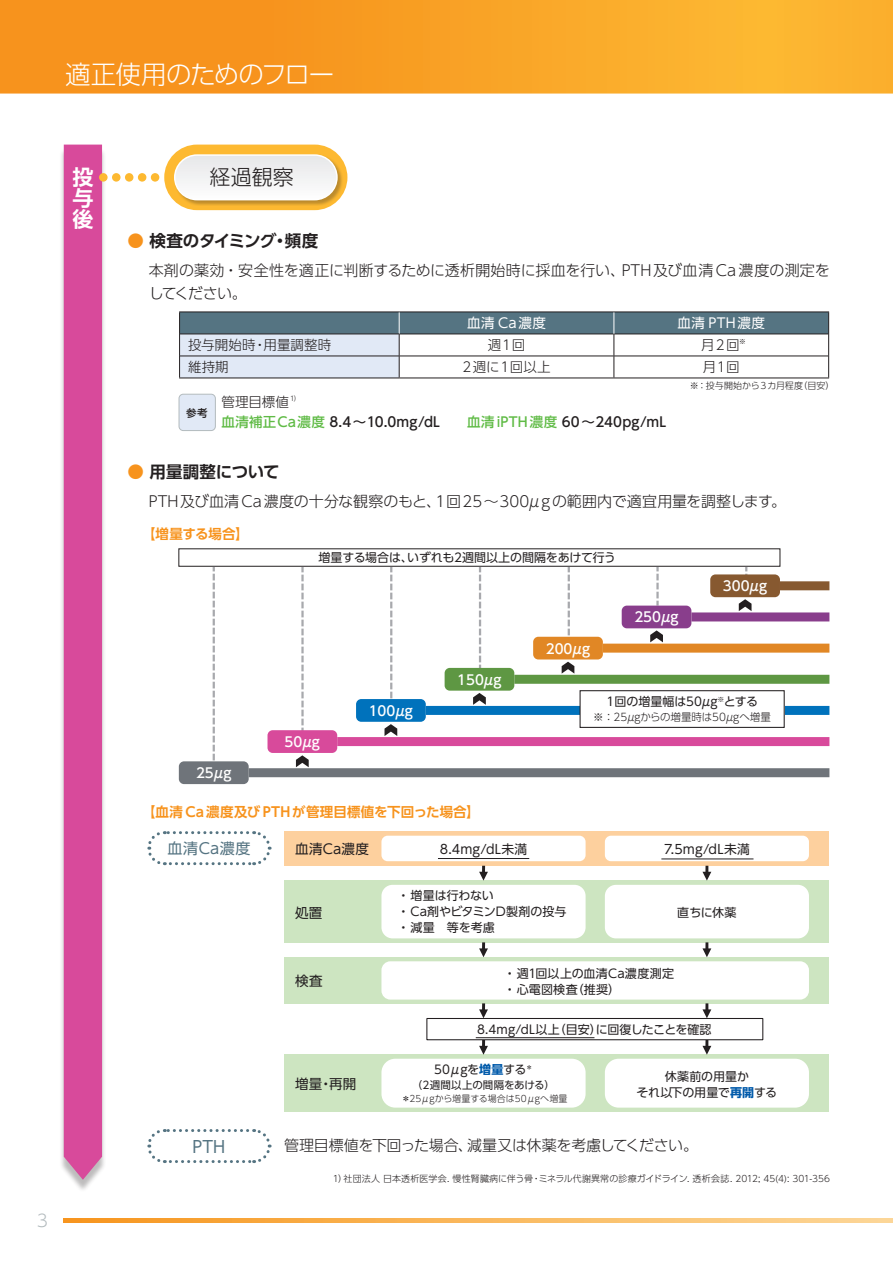
<style>
.page{position:relative;width:893px;height:1263px;background:#fff}
.page>*{position:absolute;margin:0;border:0;box-sizing:border-box;transform-origin:0 0}
.t1{font:300 25.5px "UD Shin Go Pro";letter-spacing:-.04em;color:#fff}
.t2{font:300 21px "UD Shin Go Pro";color:#231f20}
.t3{font:700 21px/21px "UD Shin Go Pro De";color:#fff;text-align:justify}
.t4{font:300 16.95px "UD Shin Go Pro";color:#b3bbbe}
.t5{font:700 16.5px "UD Shin Go Pro De";letter-spacing:-.025em;color:#231f20}
.t6{font:16.5px "UD Shin Go Pro";color:#557482}
.t7{font:300 15px/22.5px "UD Shin Go Pro";letter-spacing:-.01em;color:#231f20}
.t8{font:15px "UD Shin Go Pro";letter-spacing:.03em;color:#557482}
.t9{font:500 13.5px/19.5px "UD Shin Go Pro";letter-spacing:.02em;color:#231f20}
.t10{font:700 13.5px "UD Shin Go Pro De";letter-spacing:.01em;color:#f7931d}
.t11{font:500 13.5px "UD Shin Go Pro";letter-spacing:-.15em;color:#fff}
.t12{font:300 13.5px "UD Shin Go Pro";letter-spacing:.01em;color:#231f20}
.t13{font:13.5px "UD Shin Go Pro";letter-spacing:.015em;color:#231f20}
.t14{font:13.5px "UD Shin Go Pro";letter-spacing:.03em;color:#fff}
.t15{font:300 13.5px "UD Shin Go Pro";letter-spacing:.035em;color:#231f20}
.t16{font:12.75px "UD Shin Go Pro";letter-spacing:.015em;color:#231f20}
.t17{font:12px/15.8px "UD Shin Go Pro";letter-spacing:-.005em;color:#231f20}
.t18{font:12px/15.8px "UD Shin Go Pro";letter-spacing:.015em;color:#231f20}
.t19{font:300 10.5px "UD Shin Go Pro";letter-spacing:-.02em;color:#231f20}
.t20{font:10.5px "UD Shin Go Pro";letter-spacing:.01em;color:#231f20}
.t21{font:500 10.5px "UD Shin Go Pro";color:#231f20}
.t22{font:300 9px "UD Shin Go Pro";letter-spacing:.005em;color:#231f20}
.s1{color:#f7931d}
.s2{font-weight:300}
.s3{color:#60bb46}
.s4{font-weight:700;color:#015aaa}
</style>
<div class="page">
<svg style="left:0;top:0;width:893px;height:94px;background:#f9a226"></svg>
<svg style="left:64px;top:1218px;width:829px;height:4px;background:#f9b75c"></svg>
<div style="left:59px;top:148px;width:48px;height:1044px;background:#231f20;opacity:.3"></div>
<div style="left:64px;top:145px;width:38px;height:1035px;background:#d84a9b"></div>
<svg style="left:213px;top:567px;width:2px;height:194px"></svg>
<svg style="left:301px;top:567px;width:3px;height:163px"></svg>
<svg style="left:390px;top:567px;width:2px;height:132px"></svg>
<svg style="left:479px;top:567px;width:2px;height:101px"></svg>
<svg style="left:568px;top:567px;width:2px;height:70px"></svg>
<svg style="left:656px;top:567px;width:3px;height:39px"></svg>
<svg style="left:745px;top:567px;width:2px;height:7px"></svg>
<div style="left:249px;top:768px;width:580px;height:9px;background:#6f747a"></div>
<div style="left:337px;top:737px;width:492px;height:9px;background:#d84a9b"></div>
<div style="left:426px;top:706px;width:403px;height:9px;background:#0072bc"></div>
<div style="left:514px;top:675px;width:315px;height:9px;background:#5e9743"></div>
<div style="left:603px;top:644px;width:226px;height:9px;background:#e18725"></div>
<div style="left:691px;top:612px;width:138px;height:9px;background:#893e8c"></div>
<div style="left:780px;top:581px;width:49px;height:9px;background:#875930"></div>
<svg style="left:296px;top:755px;width:13px;height:12px"></svg>
<svg style="left:384px;top:724px;width:13px;height:12px"></svg>
<svg style="left:562px;top:662px;width:12px;height:12px"></svg>
<svg style="left:650px;top:630px;width:13px;height:12px"></svg>
<svg style="left:739px;top:599px;width:12px;height:12px"></svg>
<svg style="left:473px;top:693px;width:13px;height:12px"></svg>
<div style="left:267px;top:730px;width:70px;height:23px;background:#d84a9b;border-radius:5px"></div>
<div style="left:179px;top:761px;width:70px;height:23px;background:#6f747a;border-radius:5px"></div>
<div style="left:356px;top:699px;width:70px;height:23px;background:#0072bc;border-radius:5px"></div>
<div style="left:445px;top:668px;width:69px;height:23px;background:#5e9743;border-radius:5px"></div>
<div style="left:533px;top:637px;width:70px;height:22px;background:#e18725;border-radius:5px"></div>
<div style="left:622px;top:606px;width:69px;height:22px;background:#893e8c;border-radius:5px"></div>
<div style="left:710px;top:574px;width:70px;height:23px;background:#875930;border-radius:5px"></div>
<div style="left:178px;top:548px;width:602px;height:19px;border:1px solid #231f20"></div>
<div style="left:580px;top:691px;width:204px;height:36px;background:#fff"></div>
<div style="left:580px;top:690px;width:205px;height:38px;border:1px solid #231f20"></div>
<div style="left:284px;top:831px;width:544px;height:34px;background:#fdd09e"></div>
<div style="left:284px;top:880px;width:544px;height:63px;background:#cde5c1"></div>
<div style="left:284px;top:957px;width:544px;height:47px;background:#cde5c1"></div>
<div style="left:284px;top:1054px;width:544px;height:58px;background:#cde5c1"></div>
<div style="left:605px;top:836px;width:204px;height:25px;background:#fff;border-radius:6px"></div>
<div style="left:381px;top:836px;width:205px;height:25px;background:#fff;border-radius:6px"></div>
<div style="left:605px;top:885px;width:204px;height:53px;background:#fff;border-radius:11px"></div>
<div style="left:381px;top:961px;width:428px;height:38px;background:#fff;border-radius:9px"></div>
<div style="left:605px;top:1059px;width:204px;height:48px;background:#fff;border-radius:14px"></div>
<div style="left:381px;top:885px;width:205px;height:53px;background:#fff;border-radius:11px"></div>
<div style="left:381px;top:1059px;width:205px;height:48px;background:#fff;border-radius:14px"></div>
<svg style="left:479px;top:866px;width:9px;height:14px"></svg>
<svg style="left:702px;top:866px;width:9px;height:14px"></svg>
<svg style="left:479px;top:942px;width:9px;height:15px"></svg>
<svg style="left:702px;top:942px;width:9px;height:15px"></svg>
<svg style="left:479px;top:1003px;width:9px;height:15px"></svg>
<svg style="left:702px;top:1003px;width:9px;height:15px"></svg>
<svg style="left:479px;top:1040px;width:9px;height:15px"></svg>
<svg style="left:702px;top:1040px;width:9px;height:15px"></svg>
<div style="left:426px;top:1018px;width:337px;height:22px;border:1px solid #231f20"></div>
<hr style="left:661px;top:859px;width:92px;height:1px;background:#231f20">
<hr style="left:438px;top:858px;width:91px;height:1px;background:#231f20">
<hr style="left:476px;top:1037px;width:118px;height:1px;background:#231f20">
<div style="left:164px;top:145px;width:183px;height:65px;background:#fdb931;border-radius:33px"></div>
<div style="left:174px;top:154px;width:169px;height:52px;background:#231f20;opacity:.3"></div>
<div style="left:175px;top:155px;width:162px;height:45px;background:#f1f2f3;border-radius:22px"></div>
<div style="left:174px;top:154px;width:164px;height:46px;border:2px solid #fff;border-radius:22px"></div>
<div style="left:151px;top:173px;width:8px;height:9px;background:#fdb931;border-radius:50%"></div>
<div style="left:138px;top:173px;width:8px;height:9px;background:#fdb931;border-radius:50%"></div>
<div style="left:125px;top:173px;width:8px;height:9px;background:#fdb931;border-radius:50%"></div>
<div style="left:112px;top:173px;width:9px;height:9px;background:#fdb931;border-radius:50%"></div>
<div style="left:99px;top:173px;width:9px;height:9px;background:#fdb931;border-radius:50%"></div>
<svg style="left:147px;top:831px;width:125px;height:35px"></svg>
<svg style="left:147px;top:1129px;width:125px;height:34px"></svg>
<div style="left:179px;top:394px;width:36px;height:37px;background:#e1e9f6;border-radius:4px"></div>
<div style="left:179px;top:394px;width:37px;height:37px;border:1px solid #b3bbbe;border-radius:4px"></div>
<hr style="left:179px;top:311px;width:220px;height:1px;background:#231f20">
<hr style="left:399px;top:311px;width:215px;height:1px;background:#231f20">
<hr style="left:614px;top:311px;width:215px;height:1px;background:#231f20">
<svg style="left:179px;top:312px;width:650px;height:66px"></svg>
<hr style="left:180px;top:356px;width:219px;height:1px;background:#231f20">
<hr style="left:180px;top:334px;width:219px;height:1px;background:#231f20">
<h1 class="t1" style="left:65px;top:53px;width:271px">適正使用のためのフロー</h1>
<h2 class="t3" style="left:72px;top:165px;width:22px">投与後</h2>
<h3 class="t4" style="left:37px;top:1207px;width:13px">3</h3>
<h2 class="t2" style="left:210px;top:160px;width:86px">経過観察</h2>
<h3 class="t5" style="left:128px;top:227px;width:192px"><span class="s1">●</span> 検査のタイミング・頻度</h3>
<p class="t7" style="left:149px;top:259px;width:682px">本剤の薬効・安全性を適正に判断するために透析開始時に採血を行い、PTH及び血清 Ca濃度の測定をしてください。</p>
<p class="t14" style="left:467px;top:312px;width:80px">血清 Ca濃度</p>
<p class="t14" style="left:678px;top:312px;width:89px">血清 PTH濃度</p>
<p class="t12" style="left:188px;top:334px;width:145px">投与開始時・用量調整時</p>
<p class="t12" style="left:488px;top:334px;width:39px">週1回</p>
<p class="t12" style="left:701px;top:334px;width:46px">月2回<sup>※</sup></p>
<p class="t12" style="left:188px;top:356px;width:42px">維持期</p>
<p class="t15" style="left:462px;top:356px;width:90px">2週に1回以上</p>
<p class="t12" style="left:703px;top:356px;width:39px">月1回</p>
<p class="t9" style="left:222px;top:392px;width:446px"><span class="s2">管理目標値</span> <sup>1）<br></sup><span class="s3">血清補正Ca濃度</span> 8.4～10.0mg/dL　　<span class="s3">血清iPTH濃度</span> 60～240pg/mL</p>
<p class="t22" style="left:690px;top:378px;width:146px">※：投与開始から3カ月程度（目安）</p>
<p class="t21" style="left:186px;top:404px;width:23px">参考</p>
<h3 class="t5" style="left:128px;top:458px;width:153px"><span class="s1">●</span> 用量調整について</h3>
<p class="t7" style="left:149px;top:490px;width:639px">PTH及び血清 Ca濃度の十分な観察のもと、1回25～300μgの範囲内で適宜用量を調整します。</p>
<p class="t10" style="left:142px;top:522px;width:108px">【増量する場合】</p>
<p class="t11" style="left:196px;top:762px;width:37px">25μg</p>
<p class="t17" style="left:319px;top:549px;width:299px">増量する場合は、いずれも2週間以上の間隔をあけて行う</p>
<p class="t11" style="left:457px;top:669px;width:46px">150μg</p>
<p class="t11" style="left:546px;top:637px;width:46px">200μg</p>
<p class="t11" style="left:634px;top:606px;width:46px">250μg</p>
<p class="t11" style="left:723px;top:575px;width:46px">300μg</p>
<p class="t11" style="left:285px;top:731px;width:37px">50μg</p>
<p class="t11" style="left:369px;top:700px;width:46px">100μg</p>
<p class="t17" style="left:606px;top:693px;width:153px">1回の増量幅は50μg<sup>※</sup>とする</p>
<p class="t19" style="left:593px;top:708px;width:179px">※ ：25μgからの増量時は50μgへ増量</p>
<p class="t10" style="left:142px;top:801px;width:339px">【血清 Ca濃度及び PTHが管理目標値を下回った場合】</p>
<p class="t8" style="left:168px;top:836px;width:84px">血清Ca濃度</p>
<p class="t13" style="left:295px;top:838px;width:75px">血清Ca濃度</p>
<p class="t13" style="left:295px;top:901px;width:29px">処置</p>
<p class="t16" style="left:440px;top:839px;width:89px">8.4mg/dL未満</p>
<p class="t17" style="left:398px;top:887px;width:170px">・ 増量は行わない<br>・ Ca剤やビタミンD製剤の投与・ 減量　等を考慮</p>
<p class="t16" style="left:664px;top:839px;width:87px">7.5mg/dL未満</p>
<p class="t17" style="left:677px;top:904px;width:61px">直ちに休薬</p>
<h3 class="t6" style="left:193px;top:1133px;width:34px">PTH</h3>
<p class="t13" style="left:295px;top:970px;width:29px">検査</p>
<p class="t13" style="left:295px;top:1073px;width:62px">増量・再開</p>
<p class="t18" style="left:504px;top:965px;width:172px">・ 週1回以上の血清Ca濃度測定・ 心電図検査（推奨）</p>
<p class="t17" style="left:477px;top:1021px;width:236px">8.4mg/dL以上（目安）に回復したことを確認</p>
<p class="t17" style="left:434px;top:1061px;width:100px">50μgを<span class="s4">増量</span>する<sup>＊</sup></p>
<p class="t20" style="left:412px;top:1077px;width:145px">（2週間以上の間隔をあける）</p>
<p class="t22" style="left:402px;top:1091px;width:167px">＊25μgから増量する場合は50μgへ増量</p>
<p class="t17" style="left:637px;top:1068px;width:142px;text-align:center">休薬前の用量か<br>それ以下の用量で<span class="s4">再開</span>する</p>
<p class="t7" style="left:284px;top:1133px;width:415px">管理目標値を下回った場合、減量又は休薬を考慮してください。</p>
<p class="t22" style="left:333px;top:1171px;width:499px">1）社団法人 日本透析医学会. 慢性腎臓病に伴う骨・ミネラル代謝異常の診療ガイドライン. 透析会誌. 2012; 45(4): 301-356</p>
</div>
